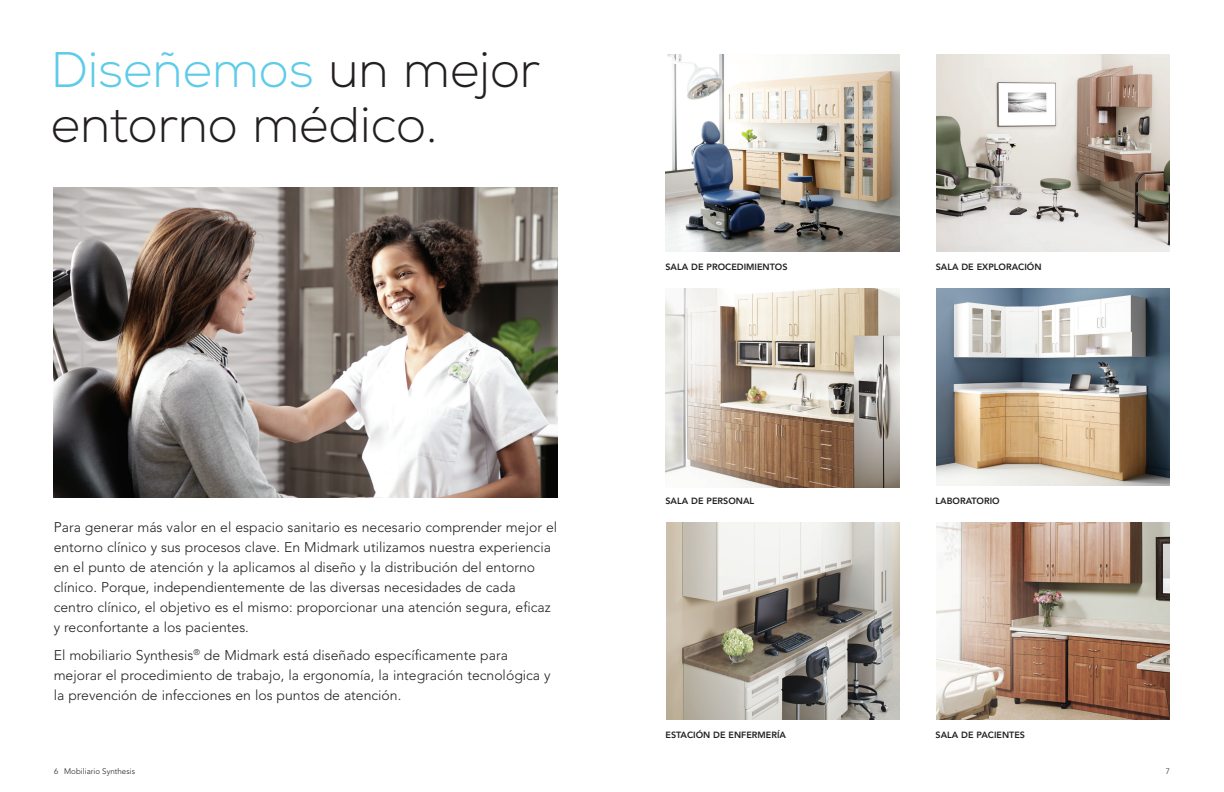
<style>
.page{position:relative;width:1224px;height:792px;background:#fff}
.page>*{position:absolute;margin:0;border:0;box-sizing:border-box;transform-origin:0 0}
.t1{font:300 50px/55px "Nexa";color:#231f20}
.t2{font:300 14px/20px "Avenir LT Pro";color:#231f20}
.t3{font:800 9px "Avenir LT Pro";color:#231f20}
.t4{font:300 8px "Avenir LT Pro";letter-spacing:-.005em;color:#231f20}
.s1{color:#5dcbe9}
</style>
<div class="page">
<img style="left:54px;top:187px;width:504px;height:311px">
<img style="left:666px;top:54px;width:233px;height:198px">
<img style="left:936px;top:54px;width:234px;height:198px">
<img style="left:666px;top:522px;width:234px;height:198px">
<img style="left:936px;top:522px;width:234px;height:198px">
<img style="left:665px;top:289px;width:235px;height:198px">
<img style="left:936px;top:289px;width:234px;height:197px">
<p class="t1" style="left:51px;top:43px;width:491px"><span class="s1">Diseñemos</span> un mejor entorno médico.</p>
<p class="t2" style="left:54px;top:517px;width:505px">Para generar más valor en el espacio sanitario es necesario comprender mejor el entorno clínico y sus procesos clave. En Midmark utilizamos nuestra experiencia en el punto de atención y la aplicamos al diseño y la distribución del entorno clínico. Porque, independientemente de las diversas necesidades de cada centro clínico, el objetivo es el mismo: proporcionar una atención segura, eficaz y reconfortante a los pacientes.</p>
<p class="t2" style="left:54px;top:645px;width:499px">El mobiliario Synthesis<sup>®</sup> de Midmark está diseñado específicamente para mejorar el procedimiento de trabajo, la ergonomía, la integración tecnológica y la prevención de infecciones en los puntos de atención.</p>
<p class="t3" style="left:665px;top:261px;width:124px">SALA DE PROCEDIMIENTOS</p>
<p class="t3" style="left:936px;top:261px;width:107px">SALA DE EXPLORACIÓN</p>
<p class="t3" style="left:665px;top:496px;width:90px">SALA DE PERSONAL</p>
<p class="t3" style="left:936px;top:496px;width:66px">LABORATORIO</p>
<p class="t3" style="left:666px;top:730px;width:122px">ESTACIÓN DE ENFERMERÍA</p>
<p class="t3" style="left:936px;top:729px;width:91px">SALA DE PACIENTES</p>
<p class="t4" style="left:54px;top:766px;width:83px">6 Mobiliario Synthesis</p>
<p class="t4" style="left:1166px;top:767px;width:6px">7</p>
</div>
